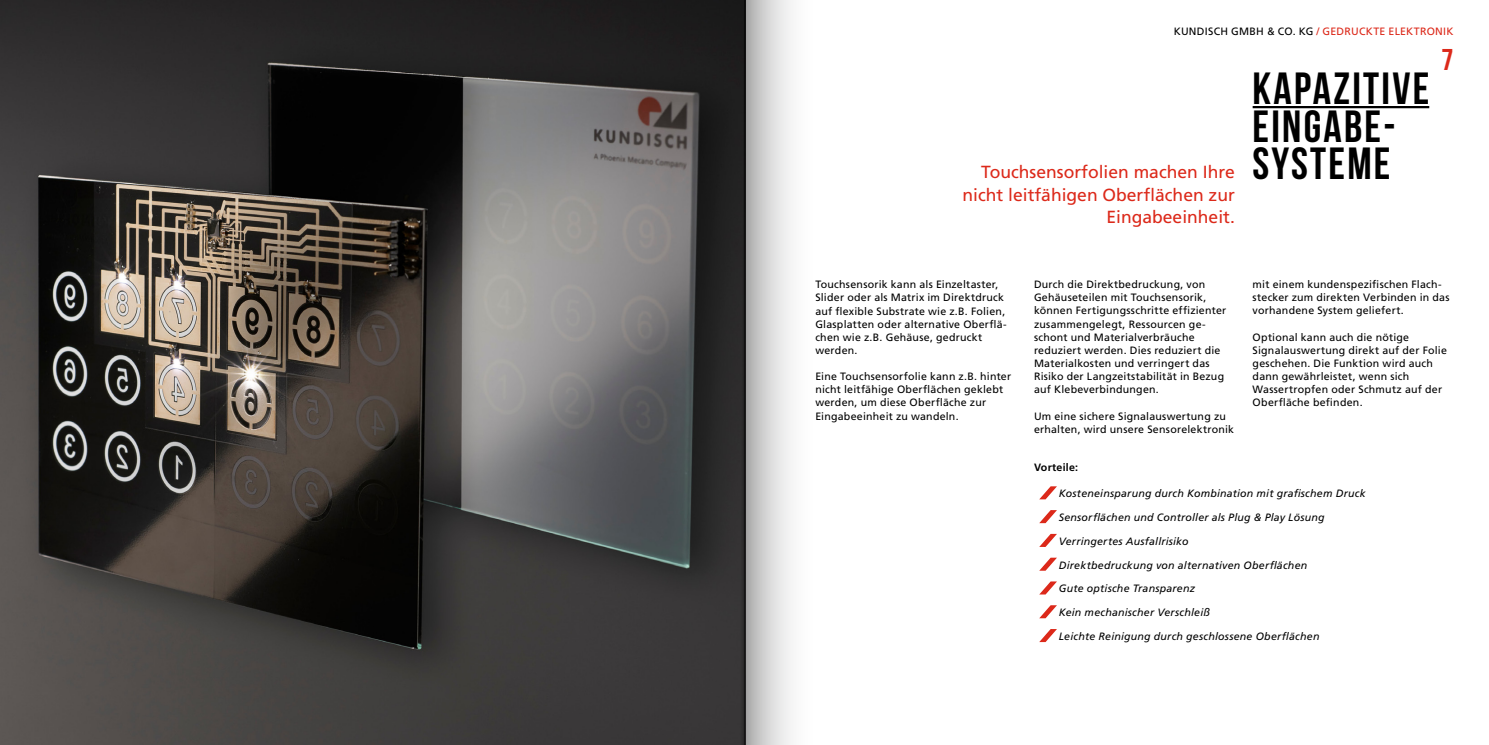
<style>
.page{position:relative;width:1489px;height:745px;background:#fff}
.page>*{position:absolute;margin:0;border:0;box-sizing:border-box;transform-origin:0 0}
.t1{font:700 45px/37.5px "Bebas Neue";letter-spacing:.05em;color:#000}
.t2{font:700 30px "Bebas Neue";color:#dc291a}
.t3{font:17.5px/22.5px "Frutiger LT";color:#dc291a;text-align:right}
.Fließtext{font:10.62px/13.1px "Frutiger LT";letter-spacing:.02em;color:#000}
.liste{font:italic 10.62px "Frutiger LT";letter-spacing:.02em;color:#000}
.t4{font:10.62px "Frutiger LT";letter-spacing:.02em;color:#dc291a}
.Untertitel{font:700 10.62px "Frutiger LT";letter-spacing:.02em;color:#000}
.s1{color:#000}
.s2{font-style:normal;font-size:12.5px;color:#dc291a}
</style>
<div class="page">
<img style="left:0;top:0;width:674px;height:744px">
<hr style="left:1252px;top:106px;width:176px;height:2px;background:#000">
<svg style="left:1039px;top:486px;width:18px;height:14px"></svg>
<svg style="left:1039px;top:510px;width:18px;height:61px"></svg>
<svg style="left:1039px;top:581px;width:18px;height:14px"></svg>
<svg style="left:1039px;top:605px;width:18px;height:38px"></svg>
<div style="left:744px;top:0;width:70px;height:744px;background:linear-gradient(to right,#b3b3b3,#fff)"></div>
<svg style="left:674px;top:0;width:70px;height:744px"></svg>
<p class="t4" style="left:1173px;top:25px;width:281px"><span class="s1">KUNDISCH GMBH &amp; CO. KG</span> / GEDRUCKTE ELEKTRONIK</p>
<h3 class="t3" style="left:962px;top:161px;width:274px">Touchsensorfolien machen Ihre nicht leitfähigen Oberflächen zur<br>Eingabeeinheit.</h3>
<p class="t1" style="left:1252px;top:69px;width:178px">KAPAZITIVE<br>EINGABE-<br>SYSTEME</p>
<h2 class="t2" style="left:1441px;top:43px;width:13px">7</h2>
<p class="Fließtext" style="left:815px;top:278px;width:193px">Touchsensorik kann als Einzeltaster,<br>Slider oder als Matrix im Direktdruck auf flexible Substrate wie z.B. Folien,<br>Glasplatten oder alternative Oberflä&shy;chen wie z.B. Gehäuse, gedruckt werden.</p>
<p class="Fließtext" style="left:815px;top:370px;width:197px">Eine Touchsensorfolie kann z.B. hinter nicht leitfähige Oberflächen geklebt werden, um diese Oberfläche zur Eingabeeinheit zu wandeln.</p>
<p class="Fließtext" style="left:1033px;top:278px;width:194px">Durch die Direktbedruckung, von Gehäuseteilen mit Touchsensorik, können Fertigungsschritte effizienter zusammengelegt, Ressourcen ge&shy;schont und Materialverbräuche reduziert werden. Dies reduziert die Materialkosten und verringert das Risiko der Langzeitstabilität in Bezug auf Klebeverbindungen.</p>
<p class="Fließtext" style="left:1033px;top:409px;width:201px">Um eine sichere Signalauswertung zu erhalten, wird unsere Sensorelektronik</p>
<p class="Fließtext" style="left:1252px;top:278px;width:198px">mit einem kundenspezifischen Flach&shy;stecker zum direkten Verbinden in das vorhandene System geliefert.</p>
<p class="Fließtext" style="left:1252px;top:330px;width:196px">Optional kann auch die nötige<br>Signalauswertung direkt auf der Folie geschehen. Die Funktion wird auch dann gewährleistet, wenn sich<br>Wassertropfen oder Schmutz auf der<br>Oberfläche befinden.</p>
<p class="Untertitel" style="left:1033px;top:460px;width:46px">Vorteile:</p>
<p class="liste" style="left:1046px;top:487px;width:321px"><span class="s2">⁄</span> Kosteneinsparung durch Kombination mit grafischem Druck</p>
<p class="liste" style="left:1046px;top:510px;width:279px"><span class="s2">⁄</span> Sensorflächen und Controller als Plug &amp; Play Lösung</p>
<p class="liste" style="left:1046px;top:534px;width:143px"><span class="s2">⁄</span> Verringertes Ausfallrisiko</p>
<p class="liste" style="left:1046px;top:558px;width:262px"><span class="s2">⁄</span> Direktbedruckung von alternativen Oberflächen</p>
<p class="liste" style="left:1046px;top:582px;width:150px"><span class="s2">⁄</span> Gute optische Transparenz</p>
<p class="liste" style="left:1046px;top:606px;width:165px"><span class="s2">⁄</span> Kein mechanischer Verschleiß</p>
<p class="liste" style="left:1046px;top:629px;width:274px"><span class="s2">⁄</span> Leichte Reinigung durch geschlossene Oberflächen</p>
</div>
